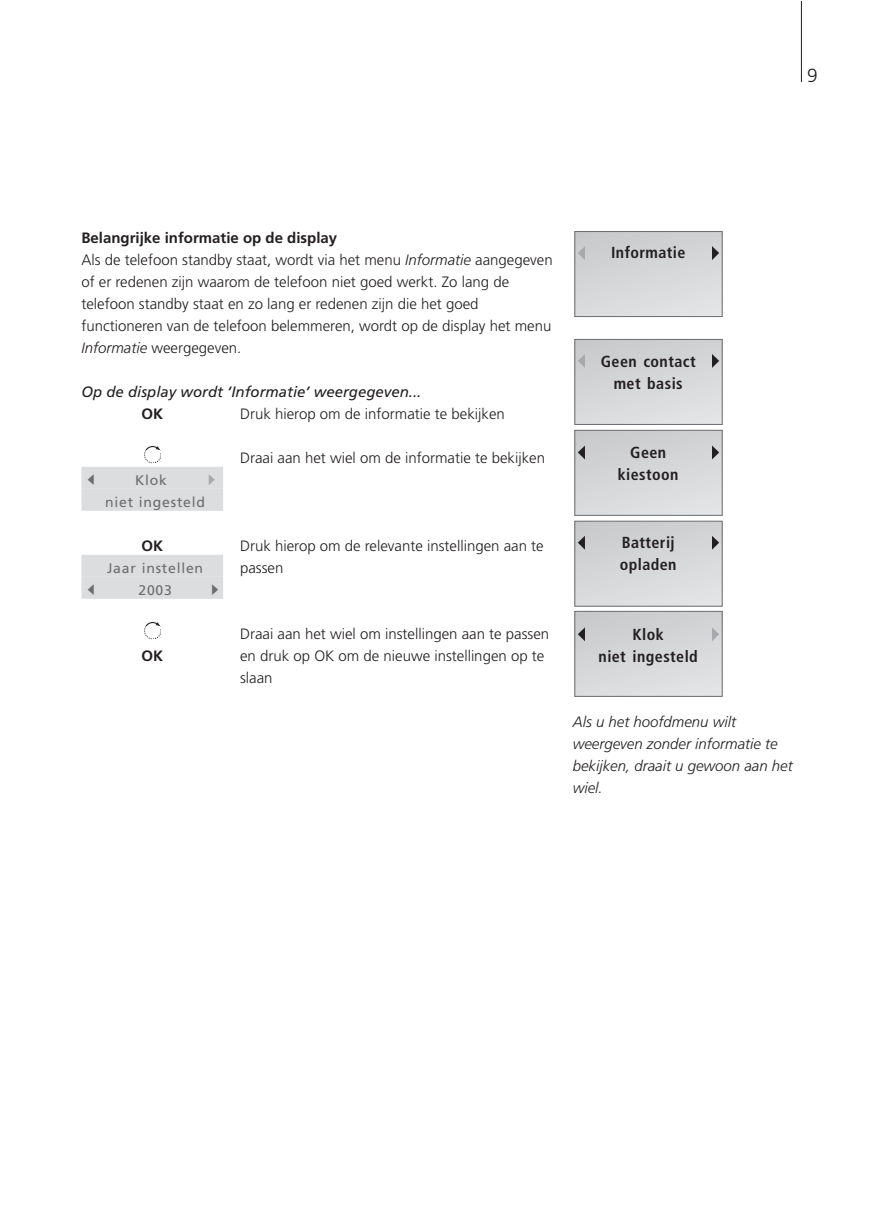
<style>
.page{position:relative;width:872px;height:1224px;background:#fff}
.page>*{position:absolute;margin:0;border:0;box-sizing:border-box;transform-origin:0 0}
.t1{font:300 19px "Frutiger";color:#231f20}
.t2{font:700 condensed 16px/22px "Frutiger";letter-spacing:.025em;color:#231f20;text-align:center}
.t3{font:300 15px/22px "Frutiger";color:#231f20}
.t4{font:italic 300 15px/22px "Frutiger";color:#231f20}
.t5{font:italic 15px "Frutiger";color:#231f20}
.t6{font:700 15px "Frutiger";color:#231f20}
.t7{font:14px "Frutiger";letter-spacing:.055em;color:#6c6d70}
.s1{font-weight:700}
.s2{font-style:italic}
</style>
<div class="page">
<hr style="left:801px;top:1px;width:1px;height:81px;background:#231f20">
<div style="left:81px;top:467px;width:142px;height:22px;background:#dcdddf"></div>
<div style="left:81px;top:489px;width:142px;height:22px;background:#dcdddf"></div>
<div style="left:81px;top:555px;width:142px;height:22px;background:#dcdddf"></div>
<div style="left:81px;top:577px;width:142px;height:22px;background:#dcdddf"></div>
<img style="left:144px;top:622px;width:17px;height:17px">
<img style="left:144px;top:446px;width:17px;height:17px">
<div style="left:575px;top:232px;width:147px;height:85px;background:#d6d7d9"></div>
<div style="left:575px;top:231px;width:147px;height:86px;border:1px solid #6c6d70"></div>
<svg style="left:712px;top:246px;width:7px;height:14px"></svg>
<svg style="left:578px;top:246px;width:7px;height:14px"></svg>
<div style="left:575px;top:339px;width:147px;height:85px;background:#d6d7d9"></div>
<div style="left:575px;top:339px;width:147px;height:86px;border:1px solid #6c6d70"></div>
<svg style="left:712px;top:354px;width:7px;height:14px"></svg>
<svg style="left:578px;top:354px;width:7px;height:14px"></svg>
<div style="left:575px;top:430px;width:147px;height:85px;background:#d6d7d9"></div>
<div style="left:575px;top:430px;width:147px;height:86px;border:1px solid #6c6d70"></div>
<svg style="left:712px;top:446px;width:7px;height:13px"></svg>
<svg style="left:578px;top:446px;width:7px;height:13px"></svg>
<div style="left:575px;top:521px;width:147px;height:85px;background:#d6d7d9"></div>
<div style="left:575px;top:521px;width:147px;height:85px;border:1px solid #6c6d70"></div>
<svg style="left:712px;top:536px;width:7px;height:14px"></svg>
<svg style="left:578px;top:536px;width:7px;height:14px"></svg>
<div style="left:575px;top:611px;width:147px;height:85px;background:#d6d7d9"></div>
<div style="left:575px;top:611px;width:147px;height:86px;border:1px solid #6c6d70"></div>
<svg style="left:712px;top:627px;width:7px;height:14px"></svg>
<svg style="left:578px;top:627px;width:7px;height:14px"></svg>
<p class="t1" style="left:807px;top:68px;width:12px">9</p>
<p class="t3" style="left:81px;top:228px;width:473px"><span class="s1">Belangrijke informatie op de display<br></span>Als de telefoon standby staat, wordt via het menu <span class="s2">Informatie</span> aangegeven of er redenen zijn waarom de telefoon niet goed werkt. Zo lang de telefoon standby staat en zo lang er redenen zijn die het goed functioneren van de telefoon belemmeren, wordt op de display het menu <span class="s2">Informatie</span> weergegeven.</p>
<p class="t5" style="left:81px;top:385px;width:342px">Op de display wordt ‘Informatie’ weergegeven...</p>
<p class="t3" style="left:240px;top:404px;width:266px">Druk hierop om de informatie te bekijken</p>
<p class="t3" style="left:240px;top:448px;width:306px">Draai aan het wiel om de informatie te bekijken</p>
<p class="t6" style="left:141px;top:407px;width:23px">OK</p>
<p class="t7" style="left:135px;top:474px;width:33px">Klok</p>
<p class="t7" style="left:105px;top:496px;width:101px">niet ingesteld</p>
<p class="t6" style="left:141px;top:539px;width:23px">OK</p>
<p class="t7" style="left:107px;top:562px;width:98px">Jaar instellen</p>
<p class="t7" style="left:139px;top:584px;width:35px">2003</p>
<p class="t6" style="left:141px;top:649px;width:23px">OK</p>
<p class="t3" style="left:240px;top:536px;width:305px">Druk hierop om de relevante instellingen aan te passen</p>
<p class="t3" style="left:240px;top:624px;width:311px">Draai aan het wiel om instellingen aan te passen en druk op OK om de nieuwe instellingen op te slaan</p>
<p class="t2" style="left:611px;top:243px;width:76px">Informatie</p>
<p class="t2" style="left:601px;top:351px;width:96px">Geen contact met basis</p>
<p class="t2" style="left:618px;top:443px;width:62px">Geen kiestoon</p>
<p class="t2" style="left:620px;top:533px;width:58px;text-align:left">Batterij opladen</p>
<p class="t2" style="left:599px;top:625px;width:101px">Klok<br>niet ingesteld</p>
<p class="t4" style="left:573px;top:712px;width:222px">Als u het hoofdmenu wilt weergeven zonder informatie te bekijken, draait u gewoon aan het wiel.</p>
</div>
